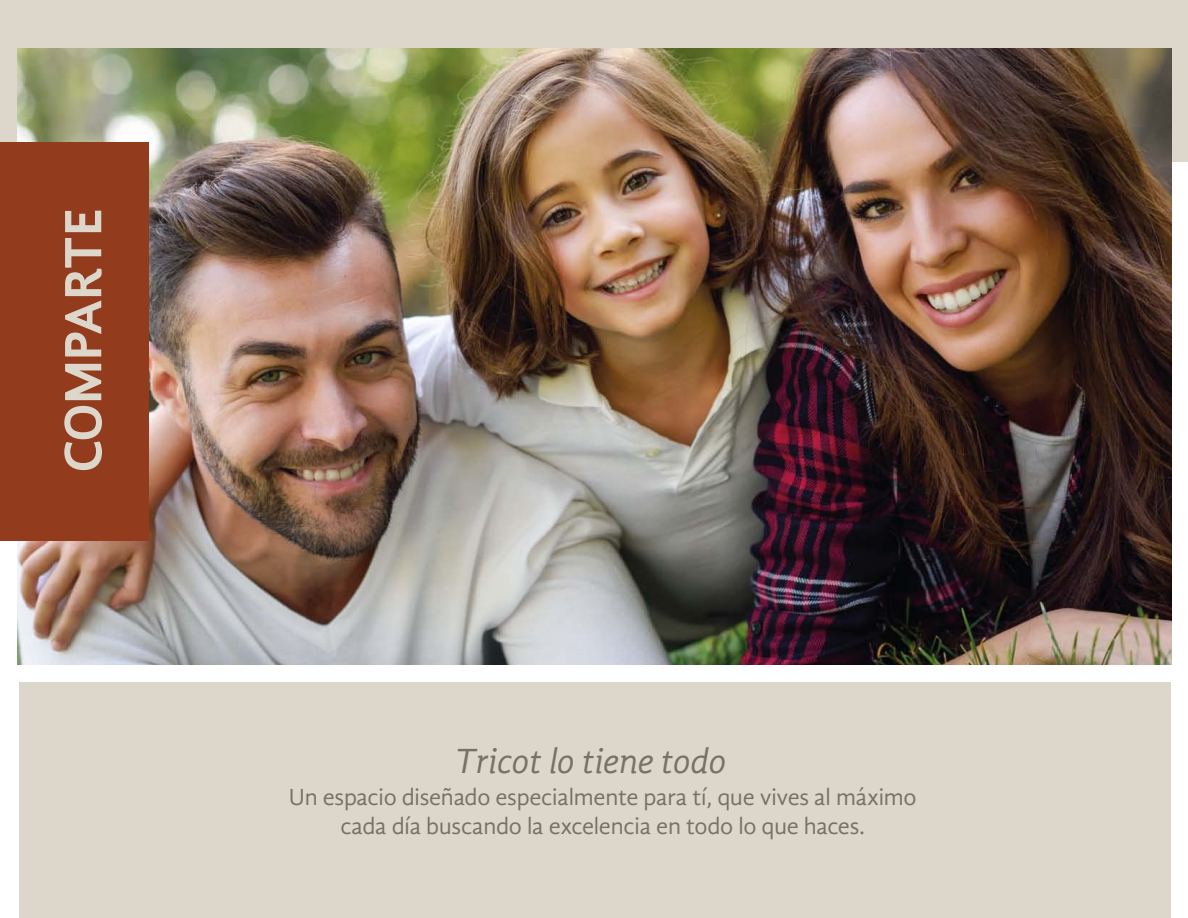
<style>
.page{position:relative;width:1188px;height:918px;background:#fff}
.page>*{position:absolute;margin:0;border:0;box-sizing:border-box;transform-origin:0 0}
.t1{font:700 54px "Gandhi Sans";letter-spacing:-.01em;color:#ddd7cb}
.t2{font:italic 36px "Gandhi Sans";letter-spacing:-.02em;color:#797066}
.t3{font:24px/28.8px "Gandhi Sans";letter-spacing:-.01em;color:#797066;text-align:center}
</style>
<div class="page">
<div style="left:0;top:0;width:1188px;height:162px;background:#ddd7cb"></div>
<img style="left:18px;top:48px;width:1153px;height:616px">
<div style="left:0;top:142px;width:149px;height:398px;background:#923c1d"></div>
<div style="left:20px;top:682px;width:1151px;height:236px;background:#ddd7cb"></div>
<h1 class="t1" style="left:52px;top:472px;width:266px;rotate:-90deg">COMPARTE</h1>
<h2 class="t2" style="left:454px;top:741px;width:274px">Tricot lo tiene todo</h2>
<p class="t3" style="left:289px;top:782px;width:629px">Un espacio diseñado especialmente para tí, que vives al máximo cada día buscando la excelencia en todo lo que haces.</p>
</div>
